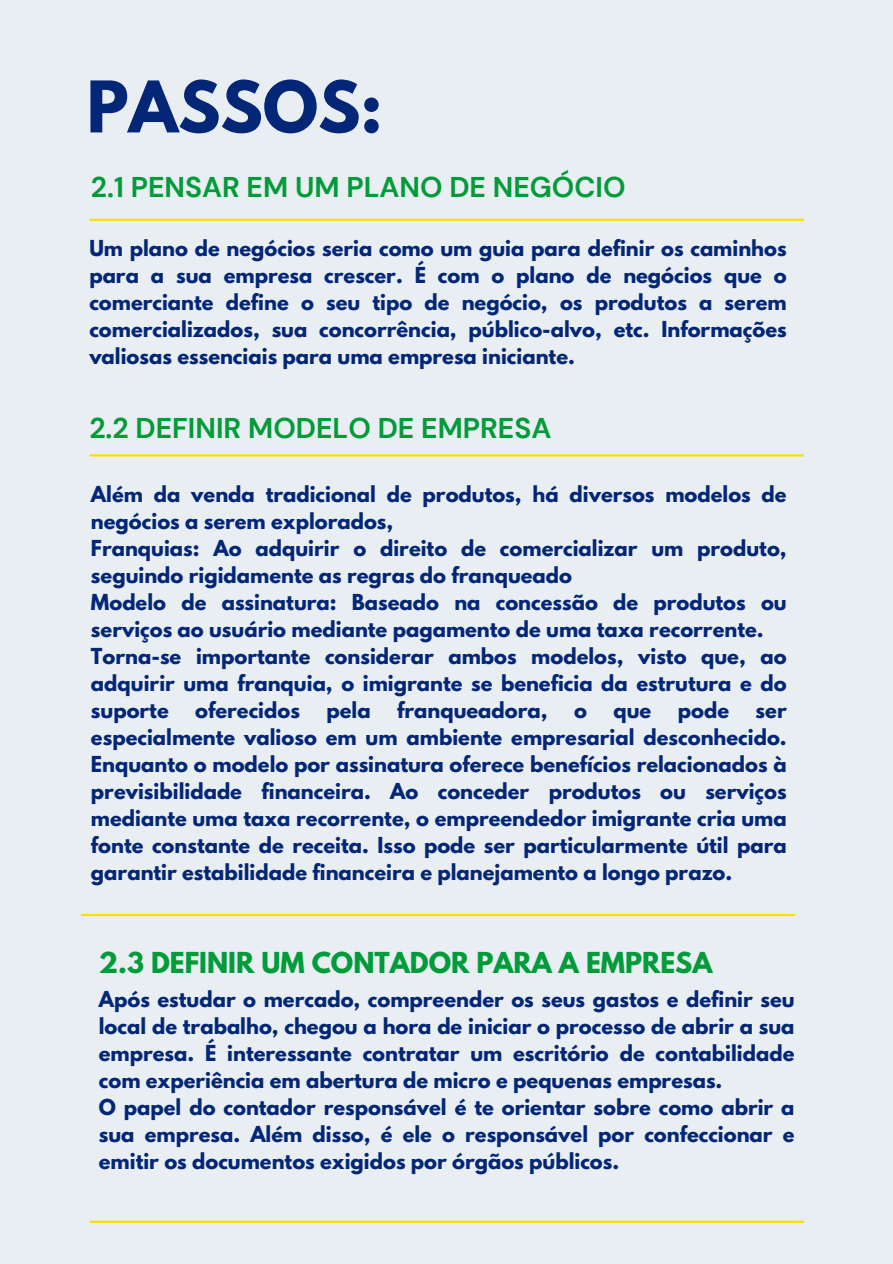
<style>
.page{position:relative;width:893px;height:1264px;background:#fff}
.page>*{position:absolute;margin:0;border:0;box-sizing:border-box;transform-origin:0 0}
.t1{font:700 63px "League Spartan";color:#032776}
.t2{font:700 28.5px "DM Sans";color:#019b3a}
.t3{font:700 25.5px "League Spartan";color:#019b3a}
.t4{font:700 19.5px/27px "League Spartan";color:#032776;text-align:justify}
</style>
<div class="page">
<div style="left:0;top:0;width:892px;height:1263px;background:#e9eef2"></div>
<hr style="left:90px;top:1220px;width:712px;height:2px;background:#fdde00">
<hr style="left:90px;top:219px;width:712px;height:2px;background:#fdde00">
<hr style="left:90px;top:454px;width:712px;height:2px;background:#fdde00">
<hr style="left:82px;top:913px;width:712px;height:3px;background:#fdde00">
<p class="t1" style="left:87px;top:76px;width:297px">PASSOS:</p>
<p class="t2" style="left:91px;top:169px;width:536px">2.1 PENSAR EM UM PLANO DE NEGÓCIO</p>
<p class="t4" style="left:89px;top:237px;width:698px">Um plano de negócios seria como um guia para definir os caminhos para a sua empresa crescer. É com o plano de negócios que o comerciante define o seu tipo de negócio, os produtos a serem comercializados, sua concorrência, público-alvo, etc. Informações valiosas essenciais para uma empresa iniciante.</p>
<p class="t2" style="left:89px;top:409px;width:463px">2.2 DEFINIR MODELO DE EMPRESA</p>
<p class="t4" style="left:91px;top:483px;width:697px">Além da venda tradicional de produtos, há diversos modelos de negócios a serem explorados,</p>
<p class="t4" style="left:91px;top:537px;width:697px">Franquias: Ao adquirir o direito de comercializar um produto, seguindo rigidamente as regras do franqueado</p>
<p class="t4" style="left:91px;top:591px;width:697px">Modelo de assinatura: Baseado na concessão de produtos ou serviços ao usuário mediante pagamento de uma taxa recorrente.</p>
<p class="t4" style="left:91px;top:645px;width:697px">Torna-se importante considerar ambos modelos, visto que, ao adquirir uma franquia, o imigrante se beneficia da estrutura e do suporte</p>
<p class="t4" style="left:195px;top:699px;width:106px">oferecidos</p>
<p class="t4" style="left:326px;top:699px;width:46px">pela</p>
<p class="t4" style="left:397px;top:699px;width:152px">franqueadora,</p>
<p class="t4" style="left:574px;top:699px;width:14px">o</p>
<p class="t4" style="left:613px;top:699px;width:39px">que</p>
<p class="t4" style="left:677px;top:699px;width:53px">pode</p>
<p class="t4" style="left:91px;top:699px;width:697px;text-indent:664px">ser especialmente valioso em um ambiente empresarial desconhecido.<br>Enquanto o modelo por assinatura oferece benefícios relacionados à previsibilidade financeira. Ao conceder produtos ou serviços mediante uma taxa recorrente, o empreendedor imigrante cria uma fonte constante de receita. Isso pode ser particularmente útil para garantir estabilidade financeira e planejamento a longo prazo.</p>
<p class="t3" style="left:99px;top:949px;width:615px">2.3 DEFINIR UM CONTADOR PARA A EMPRESA</p>
<p class="t4" style="left:99px;top:988px;width:697px">Após estudar o mercado, compreender os seus gastos e definir seu local de trabalho, chegou a hora de iniciar o processo de abrir a sua empresa. É interessante contratar um escritório de contabilidade com experiência em abertura de micro e pequenas empresas.</p>
<p class="t4" style="left:99px;top:1096px;width:697px">O papel do contador responsável é te orientar sobre como abrir a sua empresa. Além disso, é ele o responsável por confeccionar e emitir os documentos exigidos por órgãos públicos.</p>
</div>
